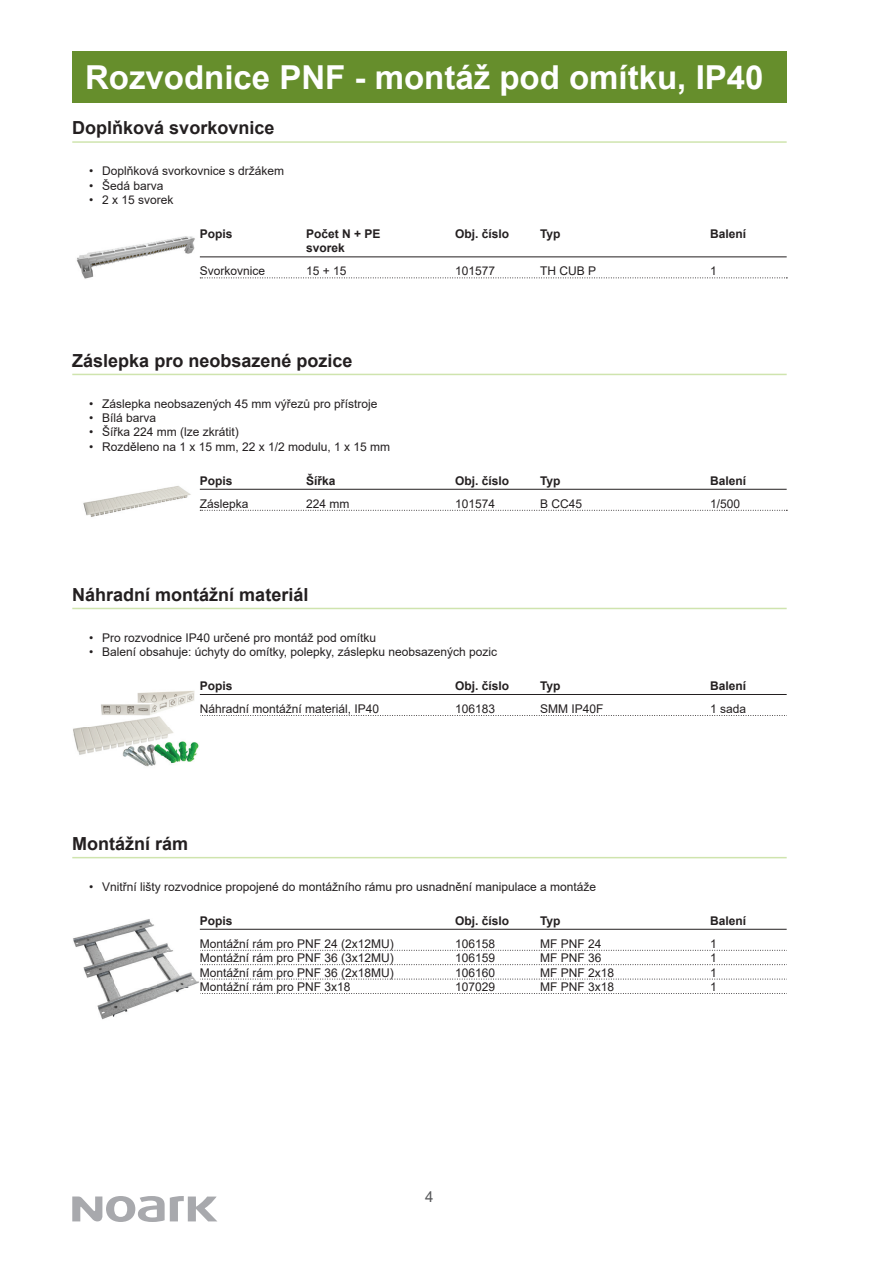
<style>
.page{position:relative;width:893px;height:1263px;background:#fff}
.page>*{position:absolute;margin:0;border:0;box-sizing:border-box;transform-origin:0 0}
.t1{font:700 33px "Arial";color:#fff}
.t2{font:700 18px "Arial";color:#231f20}
.t3{font:15px "Arial";color:#57585a}
.t4{font:12px "Arial";color:#231f20}
.t5{font:700 12px "Arial";color:#231f20}
</style>
<div class="page">
<svg style="left:72px;top:1196px;width:145px;height:26px"></svg>
<div style="left:72px;top:51px;width:715px;height:51px;background:#668e2c"></div>
<svg style="left:200px;top:277px;width:587px;height:1px"></svg>
<svg style="left:200px;top:510px;width:587px;height:1px"></svg>
<img style="left:83px;top:486px;width:108px;height:31px">
<hr style="left:200px;top:489px;width:587px;height:1px;background:#231f20">
<hr style="left:72px;top:374px;width:715px;height:1px;background:#cfe4ae">
<hr style="left:200px;top:256px;width:587px;height:1px;background:#231f20">
<hr style="left:72px;top:141px;width:715px;height:2px;background:#cfe4ae">
<svg style="left:200px;top:715px;width:587px;height:1px"></svg>
<img style="left:73px;top:691px;width:127px;height:76px">
<hr style="left:200px;top:694px;width:587px;height:1px;background:#231f20">
<hr style="left:72px;top:608px;width:715px;height:1px;background:#cfe4ae">
<svg style="left:200px;top:950px;width:587px;height:1px"></svg>
<svg style="left:200px;top:964px;width:587px;height:1px"></svg>
<svg style="left:200px;top:979px;width:587px;height:1px"></svg>
<svg style="left:200px;top:993px;width:587px;height:1px"></svg>
<img style="left:73px;top:919px;width:127px;height:101px">
<hr style="left:200px;top:929px;width:587px;height:1px;background:#231f20">
<hr style="left:72px;top:857px;width:715px;height:1px;background:#cfe4ae">
<img style="left:76px;top:236px;width:119px;height:43px">
<h1 class="t1" style="left:85px;top:54px;width:680px">Rozvodnice PNF - montáž pod omítku, IP40</h1>
<h2 class="t2" style="left:72px;top:115px;width:204px">Doplňková svorkovnice</h2>
<p class="t4" style="left:89px;top:163px;width:196px">• Doplňková svorkovnice s držákem</p>
<p class="t4" style="left:89px;top:177px;width:76px">• Šedá barva</p>
<p class="t4" style="left:89px;top:192px;width:86px">• 2 x 15 svorek</p>
<p class="t5" style="left:200px;top:225px;width:34px">Popis</p>
<p class="t5" style="left:306px;top:225px;width:76px">Počet N + PE</p>
<p class="t5" style="left:455px;top:225px;width:56px">Obj. číslo</p>
<p class="t5" style="left:540px;top:225px;width:22px">Typ</p>
<p class="t5" style="left:710px;top:225px;width:38px">Balení</p>
<p class="t5" style="left:306px;top:240px;width:40px">svorek</p>
<p class="t4" style="left:200px;top:263px;width:67px">Svorkovnice</p>
<p class="t4" style="left:306px;top:263px;width:42px">15 + 15</p>
<p class="t4" style="left:455px;top:263px;width:42px">101577</p>
<p class="t4" style="left:540px;top:263px;width:58px">TH CUB P</p>
<p class="t4" style="left:710px;top:263px;width:8px">1</p>
<h2 class="t2" style="left:72px;top:348px;width:282px">Záslepka pro neobsazené pozice</h2>
<p class="t4" style="left:89px;top:395px;width:290px">• Záslepka neobsazených 45 mm výřezů pro přístroje</p>
<p class="t4" style="left:89px;top:410px;width:68px">• Bílá barva</p>
<p class="t4" style="left:89px;top:424px;width:151px">• Šířka 224 mm (lze zkrátit)</p>
<p class="t4" style="left:89px;top:438px;width:302px">• Rozděleno na 1 x 15 mm, 22 x 1/2 modulu, 1 x 15 mm</p>
<p class="t5" style="left:200px;top:472px;width:34px">Popis</p>
<p class="t5" style="left:306px;top:472px;width:31px">Šířka</p>
<p class="t5" style="left:455px;top:472px;width:56px">Obj. číslo</p>
<p class="t5" style="left:540px;top:472px;width:22px">Typ</p>
<p class="t5" style="left:710px;top:472px;width:38px">Balení</p>
<p class="t4" style="left:200px;top:495px;width:50px">Záslepka</p>
<p class="t4" style="left:306px;top:495px;width:45px">224 mm</p>
<p class="t4" style="left:455px;top:495px;width:42px">101574</p>
<p class="t4" style="left:540px;top:495px;width:44px">B CC45</p>
<p class="t4" style="left:710px;top:495px;width:32px">1/500</p>
<h2 class="t2" style="left:72px;top:582px;width:238px">Náhradní montážní materiál</h2>
<p class="t4" style="left:89px;top:629px;width:288px">• Pro rozvodnice IP40 určené pro montáž pod omítku</p>
<p class="t4" style="left:89px;top:644px;width:409px">• Balení obsahuje: úchyty do omítky, polepky, záslepku neobsazených pozic</p>
<p class="t5" style="left:200px;top:677px;width:34px">Popis</p>
<p class="t5" style="left:455px;top:677px;width:56px">Obj. číslo</p>
<p class="t5" style="left:540px;top:677px;width:22px">Typ</p>
<p class="t5" style="left:710px;top:677px;width:38px">Balení</p>
<p class="t4" style="left:200px;top:700px;width:181px">Náhradní montážní materiál, IP40</p>
<p class="t4" style="left:455px;top:700px;width:42px">106183</p>
<p class="t4" style="left:540px;top:700px;width:65px">SMM IP40F</p>
<p class="t4" style="left:710px;top:700px;width:38px">1 sada</p>
<h2 class="t2" style="left:72px;top:831px;width:118px">Montážní rám</h2>
<p class="t4" style="left:89px;top:878px;width:508px">• Vnitřní lišty rozvodnice propojené do montážního rámu pro usnadnění manipulace a montáže</p>
<p class="t5" style="left:200px;top:912px;width:34px">Popis</p>
<p class="t5" style="left:455px;top:912px;width:56px">Obj. číslo</p>
<p class="t5" style="left:540px;top:912px;width:22px">Typ</p>
<p class="t5" style="left:710px;top:912px;width:38px">Balení</p>
<p class="t4" style="left:200px;top:935px;width:196px">Montážní rám pro PNF 24 (2x12MU)</p>
<p class="t4" style="left:455px;top:935px;width:42px">106158</p>
<p class="t4" style="left:540px;top:935px;width:63px">MF PNF 24</p>
<p class="t4" style="left:710px;top:935px;width:8px">1</p>
<p class="t4" style="left:200px;top:950px;width:196px">Montážní rám pro PNF 36 (3x12MU)</p>
<p class="t4" style="left:455px;top:950px;width:42px">106159</p>
<p class="t4" style="left:540px;top:950px;width:63px">MF PNF 36</p>
<p class="t4" style="left:710px;top:950px;width:8px">1</p>
<p class="t4" style="left:200px;top:964px;width:196px">Montážní rám pro PNF 36 (2x18MU)</p>
<p class="t4" style="left:455px;top:964px;width:42px">106160</p>
<p class="t4" style="left:540px;top:964px;width:76px">MF PNF 2x18</p>
<p class="t4" style="left:710px;top:964px;width:8px">1</p>
<p class="t4" style="left:200px;top:978px;width:152px">Montážní rám pro PNF 3x18</p>
<p class="t4" style="left:455px;top:978px;width:42px">107029</p>
<p class="t4" style="left:540px;top:978px;width:76px">MF PNF 3x18</p>
<p class="t4" style="left:710px;top:978px;width:8px">1</p>
<p class="t3" style="left:425px;top:1186px;width:10px">4</p>
</div>
